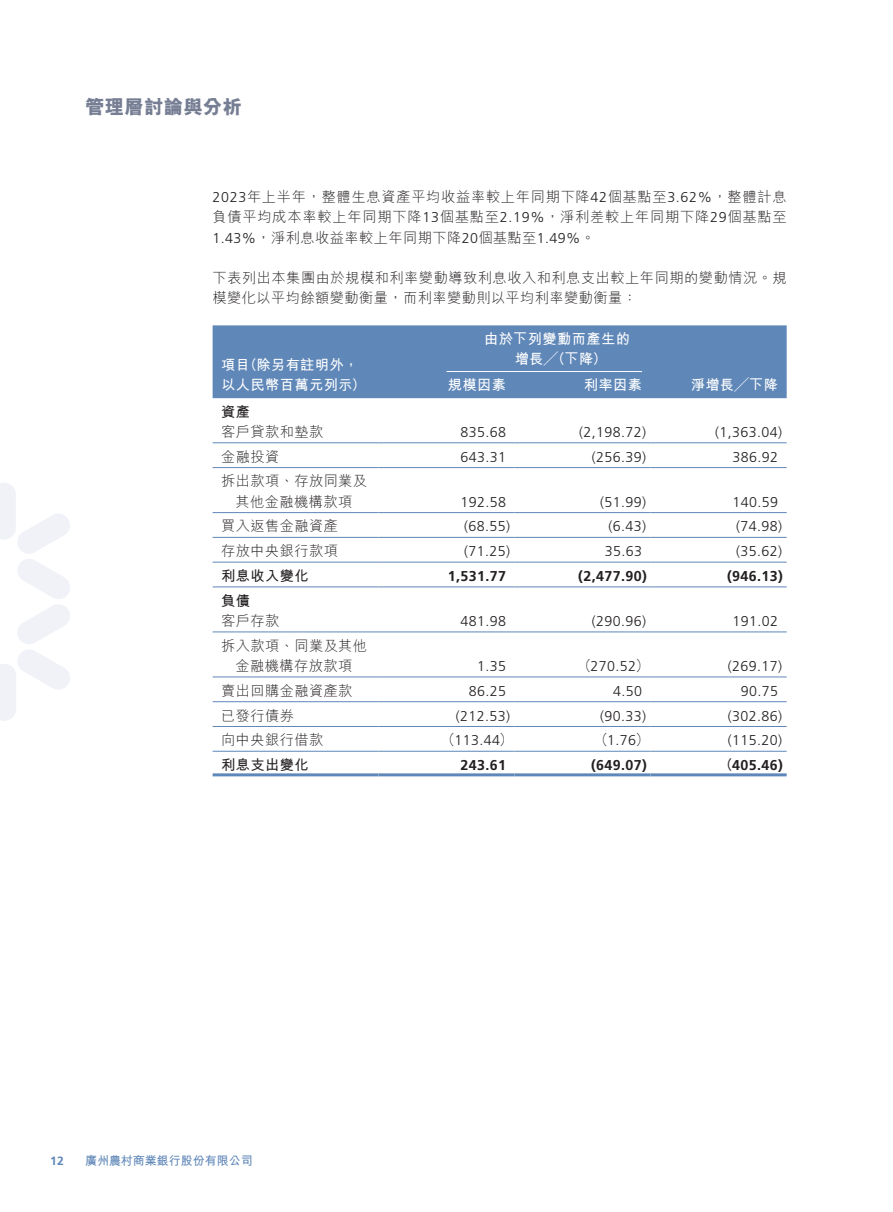
<style>
.page{position:relative;width:893px;height:1212px;background:#fff}
.page>*{position:absolute;margin:0;border:0;box-sizing:border-box;transform-origin:0 0}
.t1{font:800 19.5px "M Hei HK";letter-spacing:.01em;color:#767e94}
.t2{font:300 14.25px/20.2px "M Hei HK";letter-spacing:.03em;color:#231f20;text-align:center}
.t3{font:300 14.25px "Frutiger LT Std";letter-spacing:.03em;color:#231f20}
.t4{font:700 14.25px/20.2px "M Hei HK";letter-spacing:.03em;color:#fff}
.t5{font:700 14.25px "Frutiger LT Std";letter-spacing:.03em;color:#231f20}
.t6{font:700 14.25px "M Hei HK";letter-spacing:.03em;color:#231f20}
.t7{font:700 12px "M Hei HK";color:#5f87b8}
.t8{font:700 12px "Frutiger LT Std";color:#5f87b8}
.s1{font-family:"Frutiger LT Std"}
.s2{font-family:"M Hei HK"}
</style>
<div class="page">
<svg style="left:0;top:483px;width:70px;height:238px"></svg>
<div style="left:213px;top:325px;width:574px;height:73px;background:#5f87b8"></div>
<hr style="left:446px;top:371px;width:196px;height:1px;background:#fff">
<hr style="left:213px;top:442px;width:165px;height:1px;background:#5f87b8">
<hr style="left:378px;top:442px;width:136px;height:1px;background:#5f87b8">
<hr style="left:514px;top:442px;width:137px;height:1px;background:#5f87b8">
<hr style="left:651px;top:442px;width:136px;height:1px;background:#5f87b8">
<hr style="left:213px;top:467px;width:165px;height:1px;background:#5f87b8">
<hr style="left:378px;top:467px;width:136px;height:1px;background:#5f87b8">
<hr style="left:514px;top:467px;width:137px;height:1px;background:#5f87b8">
<hr style="left:651px;top:467px;width:136px;height:1px;background:#5f87b8">
<hr style="left:213px;top:512px;width:165px;height:1px;background:#5f87b8">
<hr style="left:378px;top:512px;width:136px;height:1px;background:#5f87b8">
<hr style="left:514px;top:512px;width:137px;height:1px;background:#5f87b8">
<hr style="left:651px;top:512px;width:136px;height:1px;background:#5f87b8">
<hr style="left:213px;top:537px;width:165px;height:1px;background:#5f87b8">
<hr style="left:378px;top:537px;width:136px;height:1px;background:#5f87b8">
<hr style="left:514px;top:537px;width:137px;height:1px;background:#5f87b8">
<hr style="left:651px;top:537px;width:136px;height:1px;background:#5f87b8">
<hr style="left:213px;top:562px;width:165px;height:1px;background:#5f87b8">
<hr style="left:378px;top:562px;width:136px;height:1px;background:#5f87b8">
<hr style="left:514px;top:562px;width:137px;height:1px;background:#5f87b8">
<hr style="left:651px;top:562px;width:136px;height:1px;background:#5f87b8">
<hr style="left:213px;top:586px;width:165px;height:1px;background:#5f87b8">
<hr style="left:378px;top:586px;width:136px;height:1px;background:#5f87b8">
<hr style="left:514px;top:586px;width:137px;height:1px;background:#5f87b8">
<hr style="left:651px;top:586px;width:136px;height:1px;background:#5f87b8">
<hr style="left:213px;top:631px;width:165px;height:1px;background:#5f87b8">
<hr style="left:378px;top:631px;width:136px;height:1px;background:#5f87b8">
<hr style="left:514px;top:631px;width:137px;height:1px;background:#5f87b8">
<hr style="left:651px;top:631px;width:136px;height:1px;background:#5f87b8">
<hr style="left:213px;top:676px;width:165px;height:1px;background:#5f87b8">
<hr style="left:378px;top:676px;width:136px;height:1px;background:#5f87b8">
<hr style="left:514px;top:676px;width:137px;height:1px;background:#5f87b8">
<hr style="left:651px;top:676px;width:136px;height:1px;background:#5f87b8">
<hr style="left:213px;top:701px;width:165px;height:1px;background:#5f87b8">
<hr style="left:378px;top:701px;width:136px;height:1px;background:#5f87b8">
<hr style="left:514px;top:701px;width:137px;height:1px;background:#5f87b8">
<hr style="left:651px;top:701px;width:136px;height:1px;background:#5f87b8">
<hr style="left:213px;top:726px;width:165px;height:1px;background:#5f87b8">
<hr style="left:378px;top:726px;width:136px;height:1px;background:#5f87b8">
<hr style="left:514px;top:726px;width:137px;height:1px;background:#5f87b8">
<hr style="left:651px;top:726px;width:136px;height:1px;background:#5f87b8">
<hr style="left:213px;top:751px;width:165px;height:1px;background:#5f87b8">
<hr style="left:378px;top:751px;width:136px;height:1px;background:#5f87b8">
<hr style="left:514px;top:751px;width:137px;height:1px;background:#5f87b8">
<hr style="left:651px;top:751px;width:136px;height:1px;background:#5f87b8">
<hr style="left:213px;top:773px;width:165px;height:3px;background:#5f87b8">
<hr style="left:378px;top:773px;width:136px;height:3px;background:#5f87b8">
<hr style="left:514px;top:773px;width:137px;height:3px;background:#5f87b8">
<hr style="left:651px;top:773px;width:136px;height:3px;background:#5f87b8">
<h1 class="t1" style="left:85px;top:97px;width:159px">管理層討論與分析</h1>
<p class="t2" style="left:213px;top:186px;width:576px;text-align:justify"><span class="s1">2023</span>年上半年，整體生息資產平均收益率較上年同期下降<span class="s1">42</span>個基點至<span class="s1">3.62%</span>，整體計息負債平均成本率較上年同期下降<span class="s1">13</span>個基點至<span class="s1">2.19%</span>，淨利差較上年同期下降<span class="s1">29</span>個基點至<span class="s1">1.43%</span>，淨利息收益率較上年同期下降<span class="s1">20</span>個基點至<span class="s1">1.49%</span>。</p>
<p class="t2" style="left:213px;top:267px;width:576px;text-align:left">下表列出本集團由於規模和利率變動導致利息收入和利息支出較上年同期的變動情況。規模變化以平均餘額變動衡量，而利率變動則以平均利率變動衡量：</p>
<p class="t4" style="left:221px;top:353px;width:146px">項目（除另有註明外，以人民幣百萬元列示）</p>
<p class="t4" style="left:484px;top:327px;width:148px;text-align:center">由於下列變動而產生的增長╱（下降）</p>
<p class="t4" style="left:448px;top:374px;width:60px">規模因素</p>
<p class="t4" style="left:584px;top:374px;width:60px">利率因素</p>
<p class="t4" style="left:691px;top:374px;width:89px">淨增長╱下降</p>
<p class="t6" style="left:221px;top:401px;width:30px">資產</p>
<p class="t2" style="left:221px;top:421px;width:104px">客戶貸款和墊款</p>
<p class="t3" style="left:460px;top:424px;width:47px">835.68</p>
<p class="t3" style="left:579px;top:424px;width:68px">(2,198.72)</p>
<p class="t3" style="left:715px;top:424px;width:68px">(1,363.04)</p>
<p class="t2" style="left:221px;top:446px;width:60px">金融投資</p>
<p class="t3" style="left:460px;top:449px;width:47px">643.31</p>
<p class="t3" style="left:592px;top:449px;width:56px">(256.39)</p>
<p class="t3" style="left:733px;top:449px;width:47px">386.92</p>
<p class="t2" style="left:221px;top:471px;width:148px">拆出款項、存放同業及其他金融機構款項</p>
<p class="t3" style="left:460px;top:494px;width:47px">192.58</p>
<p class="t3" style="left:600px;top:494px;width:47px">(51.99)</p>
<p class="t3" style="left:733px;top:494px;width:47px">140.59</p>
<p class="t2" style="left:221px;top:516px;width:118px">買入返售金融資產</p>
<p class="t3" style="left:464px;top:518px;width:47px">(68.55)</p>
<p class="t3" style="left:608px;top:518px;width:39px">(6.43)</p>
<p class="t3" style="left:736px;top:518px;width:47px">(74.98)</p>
<p class="t2" style="left:221px;top:541px;width:118px">存放中央銀行款項</p>
<p class="t3" style="left:464px;top:543px;width:47px">(71.25)</p>
<p class="t3" style="left:605px;top:543px;width:39px">35.63</p>
<p class="t3" style="left:736px;top:543px;width:47px">(35.62)</p>
<p class="t6" style="left:221px;top:565px;width:89px">利息收入變化</p>
<p class="t5" style="left:448px;top:568px;width:60px">1,531.77</p>
<p class="t5" style="left:578px;top:568px;width:70px">(2,477.90)</p>
<p class="t5" style="left:727px;top:568px;width:57px">(946.13)</p>
<p class="t6" style="left:221px;top:590px;width:30px">負債</p>
<p class="t2" style="left:221px;top:610px;width:60px">客戶存款</p>
<p class="t3" style="left:460px;top:613px;width:47px">481.98</p>
<p class="t3" style="left:592px;top:613px;width:56px">(290.96)</p>
<p class="t3" style="left:733px;top:613px;width:47px">191.02</p>
<p class="t2" style="left:221px;top:635px;width:148px">拆入款項、同業及其他金融機構存放款項</p>
<p class="t3" style="left:477px;top:658px;width:30px">1.35</p>
<p class="t3" style="left:577px;top:658px;width:73px"><span class="s2">（</span>270.52<span class="s2">）</span></p>
<p class="t3" style="left:728px;top:658px;width:56px">(269.17)</p>
<p class="t2" style="left:221px;top:680px;width:133px">賣出回購金融資產款</p>
<p class="t3" style="left:469px;top:683px;width:39px">86.25</p>
<p class="t3" style="left:613px;top:683px;width:30px">4.50</p>
<p class="t3" style="left:741px;top:683px;width:39px">90.75</p>
<p class="t2" style="left:221px;top:705px;width:74px">已發行債券</p>
<p class="t3" style="left:456px;top:707px;width:56px">(212.53)</p>
<p class="t3" style="left:600px;top:707px;width:47px">(90.33)</p>
<p class="t3" style="left:728px;top:707px;width:56px">(302.86)</p>
<p class="t2" style="left:221px;top:730px;width:104px">向中央銀行借款</p>
<p class="t3" style="left:441px;top:732px;width:73px"><span class="s2">（</span>113.44<span class="s2">）</span></p>
<p class="t3" style="left:594px;top:732px;width:57px"><span class="s2">（</span>1.76<span class="s2">）</span></p>
<p class="t3" style="left:728px;top:732px;width:56px">(115.20)</p>
<p class="t6" style="left:221px;top:754px;width:89px">利息支出變化</p>
<p class="t5" style="left:460px;top:757px;width:47px">243.61</p>
<p class="t5" style="left:591px;top:757px;width:57px">(649.07)</p>
<p class="t5" style="left:719px;top:757px;width:65px"><span class="s2">（</span>405.46)</p>
<p class="t8" style="left:50px;top:1154px;width:15px">12</p>
<p class="t7" style="left:85px;top:1152px;width:169px">廣州農村商業銀行股份有限公司</p>
</div>
